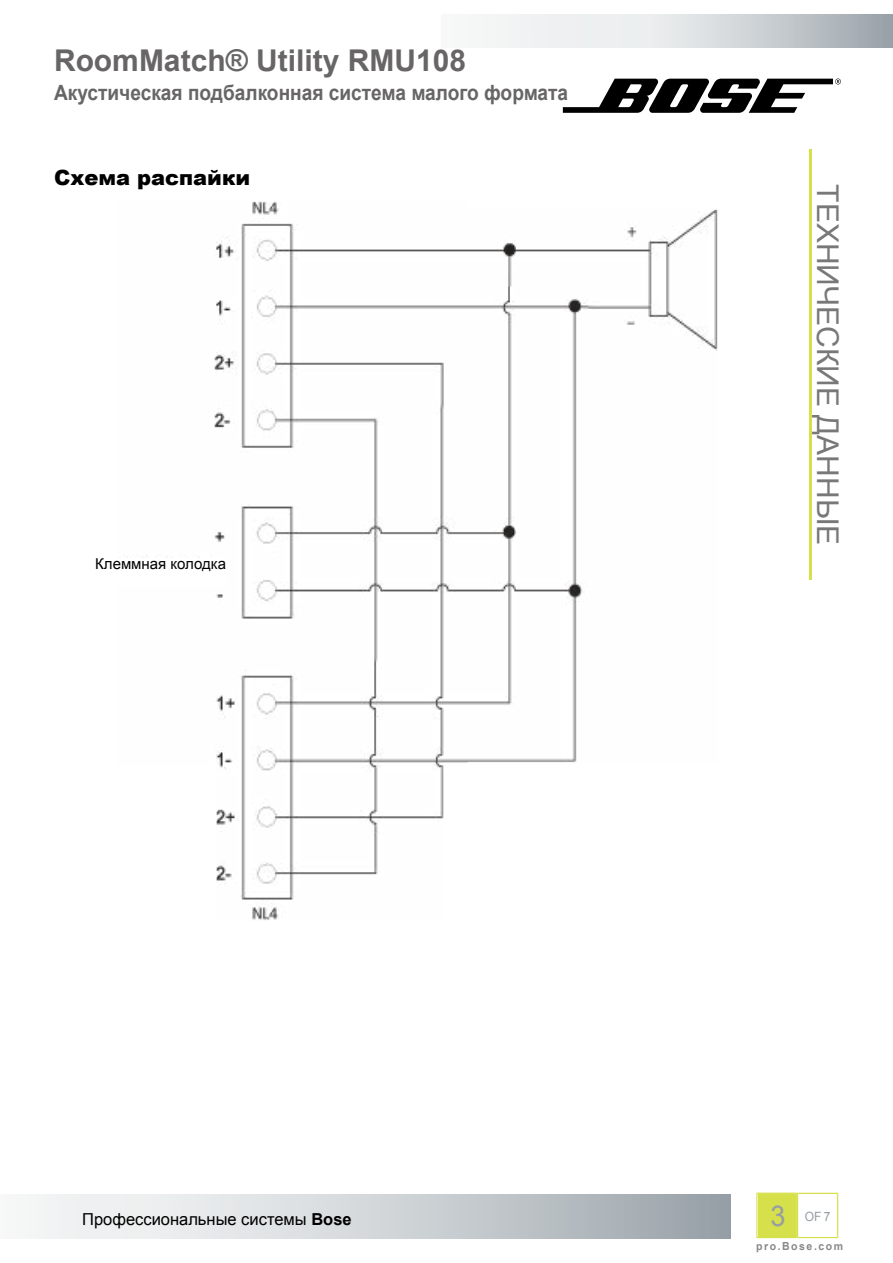
<style>
.page{position:relative;width:893px;height:1263px;background:#fff}
.page>*{position:absolute;margin:0;border:0;box-sizing:border-box;transform-origin:0 0}
.t1{font:700 30px "Arial";color:#676565}
.t2{font:30px "Arial";color:#787878}
.t3{font:28.65px "Arial";color:#969da3;scale:.94 1}
.t4{font:700 21px "Arial";color:#676565;scale:.91 1}
.t5{font:900 21px "Arial";color:#000}
.t6{font:16.5px "Arial";color:#000}
.t7{font:15px "Arial";color:#000}
.t8{font:12.75px "Arial";color:#969da3;scale:.94 1}
.t9{font:700 11.1px "Arial";letter-spacing:.145em;color:#888;scale:.94 1}
.s1{font-weight:700}
</style>
<div class="page">
<svg style="left:563px;top:79px;width:278px;height:34px"></svg>
<hr style="left:809px;top:150px;width:3px;height:430px;background:#d6e04b">
<svg style="left:756px;top:1192px;width:82px;height:46px"></svg>
<img style="left:123px;top:201px;width:595px;height:719px">
<div style="left:72px;top:558px;width:154px;height:28px;background:#fff"></div>
<h1 class="t1" style="left:54px;top:39px;width:414px">RoomMatch® Utility RMU108</h1>
<p class="t4" style="left:54px;top:77px;width:567px">Акустическая подбалконная система малого формата</p>
<p class="t5" style="left:54px;top:162px;width:198px">Схема распайки</p>
<p class="t7" style="left:95px;top:554px;width:133px">Клеммная колодка</p>
<h1 class="t2" style="left:848px;top:184px;width:362px;rotate:90deg">ТЕХНИЧЕСКИЕ ДАННЫЕ</h1>
<p class="t6" style="left:82px;top:1207px;width:271px">Профессиональные системы <span class="s1">Bose</span></p>
<h2 class="t3" style="left:771px;top:1197px;width:18px">3</h2>
<p class="t8" style="left:805px;top:1208px;width:29px">OF 7</p>
<p class="t9" style="left:756px;top:1238px;width:94px">pro.Bose.com</p>
</div>
